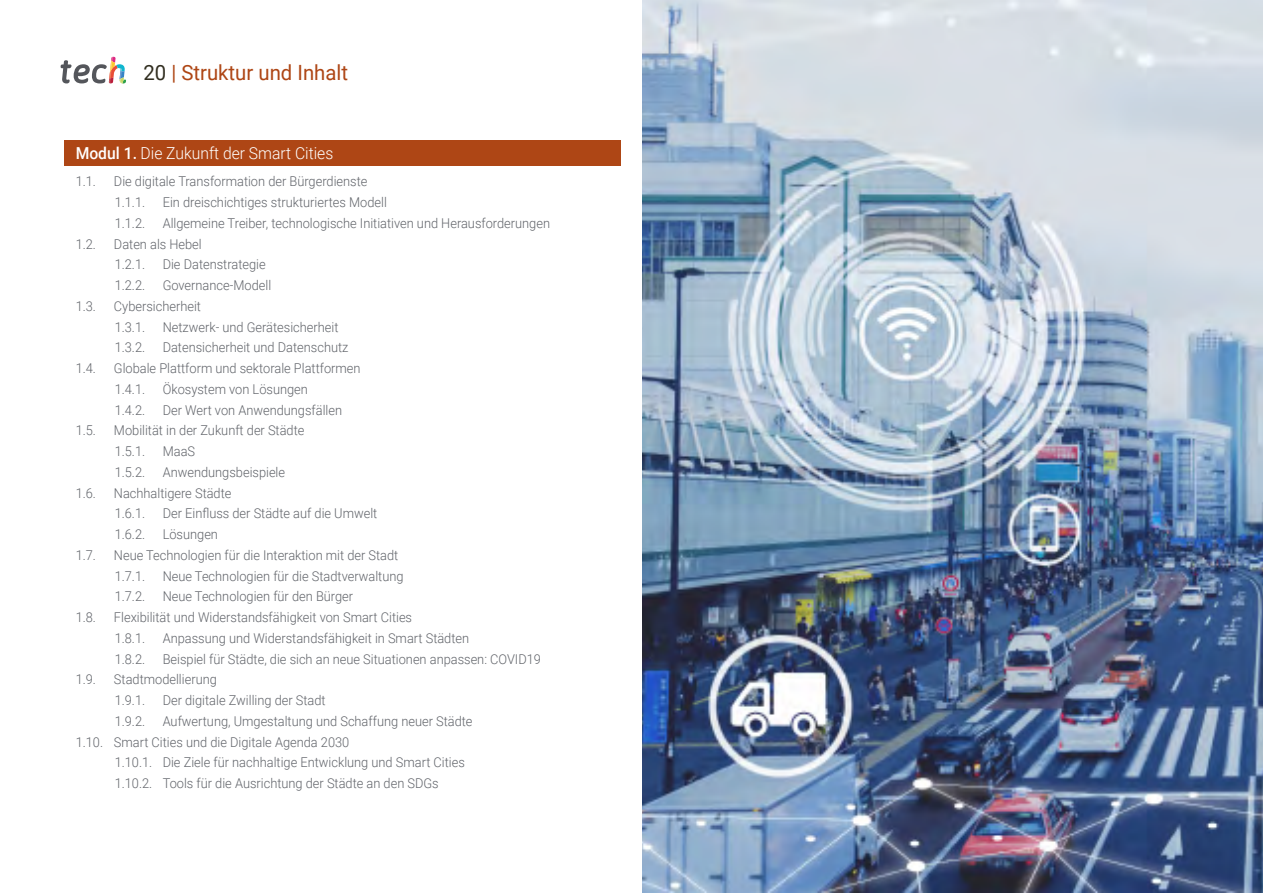
<style>
.page{position:relative;width:1263px;height:893px;background:#fff}
.page>*{position:absolute;margin:0;border:0;box-sizing:border-box;transform-origin:0 0}
.t1{font:21px "Roboto";color:#ae4615}
.t2{font:300 16.5px "Roboto";color:#fff;scale:.95 1}
.t3{font:300 13.5px/20.7px "Roboto";color:#61646a;scale:.95 1}
.s1{color:#312e20}
.s2{font-weight:500}
</style>
<div class="page">
<div style="left:65px;top:140px;width:556px;height:25px;background:#ae4615"></div>
<svg style="left:61px;top:57px;width:65px;height:27px"></svg>
<img style="left:642px;top:0;width:621px;height:893px">
<h1 class="t1" style="left:144px;top:57px;width:206px"><span class="s1">20</span> | Struktur und Inhalt</h1>
<p class="t2" style="left:76px;top:142px;width:273px"><span class="s2">Modul 1.</span> Die Zukunft der Smart Cities</p>
<p class="t3" style="left:76px;top:171px;width:23px">1.1.</p>
<p class="t3" style="left:114px;top:171px;width:268px">Die digitale Transformation der Bürgerdienste<br>1.1.1.</p>
<p class="t3" style="left:163px;top:191px;width:237px">Ein dreischichtiges strukturiertes Modell</p>
<p class="t3" style="left:115px;top:212px;width:34px">1.1.2.</p>
<p class="t3" style="left:163px;top:212px;width:409px">Allgemeine Treiber, technologische Initiativen und Herausforderungen</p>
<p class="t3" style="left:76px;top:233px;width:23px">1.2.</p>
<p class="t3" style="left:114px;top:233px;width:94px">Daten als Hebel<br>1.2.1.</p>
<p class="t3" style="left:163px;top:254px;width:110px">Die Datenstrategie</p>
<p class="t3" style="left:115px;top:274px;width:34px">1.2.2.</p>
<p class="t3" style="left:163px;top:274px;width:116px">Governance-Modell</p>
<p class="t3" style="left:76px;top:295px;width:23px">1.3.</p>
<p class="t3" style="left:114px;top:295px;width:93px">Cybersicherheit<br>1.3.1.</p>
<p class="t3" style="left:163px;top:316px;width:187px">Netzwerk- und Gerätesicherheit</p>
<p class="t3" style="left:115px;top:337px;width:34px">1.3.2.</p>
<p class="t3" style="left:163px;top:337px;width:197px">Datensicherheit und Datenschutz</p>
<p class="t3" style="left:76px;top:357px;width:23px">1.4.</p>
<p class="t3" style="left:114px;top:357px;width:261px">Globale Plattform und sektorale Plattformen<br>1.4.1.</p>
<p class="t3" style="left:163px;top:378px;width:154px">Ökosystem von Lösungen</p>
<p class="t3" style="left:115px;top:399px;width:34px">1.4.2.</p>
<p class="t3" style="left:163px;top:399px;width:190px">Der Wert von Anwendungsfällen</p>
<p class="t3" style="left:76px;top:420px;width:23px">1.5.</p>
<p class="t3" style="left:114px;top:420px;width:202px">Mobilität in der Zukunft der Städte<br>1.5.1.</p>
<p class="t3" style="left:163px;top:440px;width:36px">MaaS</p>
<p class="t3" style="left:115px;top:461px;width:34px">1.5.2.</p>
<p class="t3" style="left:163px;top:461px;width:130px">Anwendungsbeispiele</p>
<p class="t3" style="left:76px;top:482px;width:23px">1.6.</p>
<p class="t3" style="left:114px;top:482px;width:125px">Nachhaltigere Städte<br>1.6.1.</p>
<p class="t3" style="left:163px;top:503px;width:227px">Der Einfluss der Städte auf die Umwelt</p>
<p class="t3" style="left:115px;top:523px;width:34px">1.6.2.</p>
<p class="t3" style="left:163px;top:523px;width:60px">Lösungen</p>
<p class="t3" style="left:76px;top:544px;width:23px">1.7.</p>
<p class="t3" style="left:114px;top:544px;width:301px">Neue Technologien für die Interaktion mit der Stadt<br>1.7.1.</p>
<p class="t3" style="left:163px;top:565px;width:255px">Neue Technologien für die Stadtverwaltung</p>
<p class="t3" style="left:115px;top:586px;width:34px">1.7.2.</p>
<p class="t3" style="left:163px;top:586px;width:202px">Neue Technologien für den Bürger</p>
<p class="t3" style="left:76px;top:606px;width:23px">1.8.</p>
<p class="t3" style="left:114px;top:606px;width:315px">Flexibilität und Widerstandsfähigkeit von Smart Cities<br>1.8.1.</p>
<p class="t3" style="left:163px;top:627px;width:324px">Anpassung und Widerstandsfähigkeit in Smart Städten</p>
<p class="t3" style="left:115px;top:648px;width:34px">1.8.2.</p>
<p class="t3" style="left:163px;top:648px;width:400px">Beispiel für Städte, die sich an neue Situationen anpassen: COVID19</p>
<p class="t3" style="left:76px;top:669px;width:23px">1.9.</p>
<p class="t3" style="left:114px;top:669px;width:110px">Stadtmodellierung<br>1.9.1.</p>
<p class="t3" style="left:163px;top:689px;width:173px">Der digitale Zwilling der Stadt</p>
<p class="t3" style="left:76px;top:710px;width:419px;text-indent:87px">Aufwertung, Umgestaltung und Schaffung neuer Städte<br>1.10. Smart Cities und die Digitale Agenda 2030</p>
<p class="t3" style="left:115px;top:752px;width:370px">1.10.1. Die Ziele für nachhaltige Entwicklung und Smart Cities<br>1.10.2. Tools für die Ausrichtung der Städte an den SDGs</p>
<p class="t3" style="left:115px;top:710px;width:34px">1.9.2.</p>
</div>
